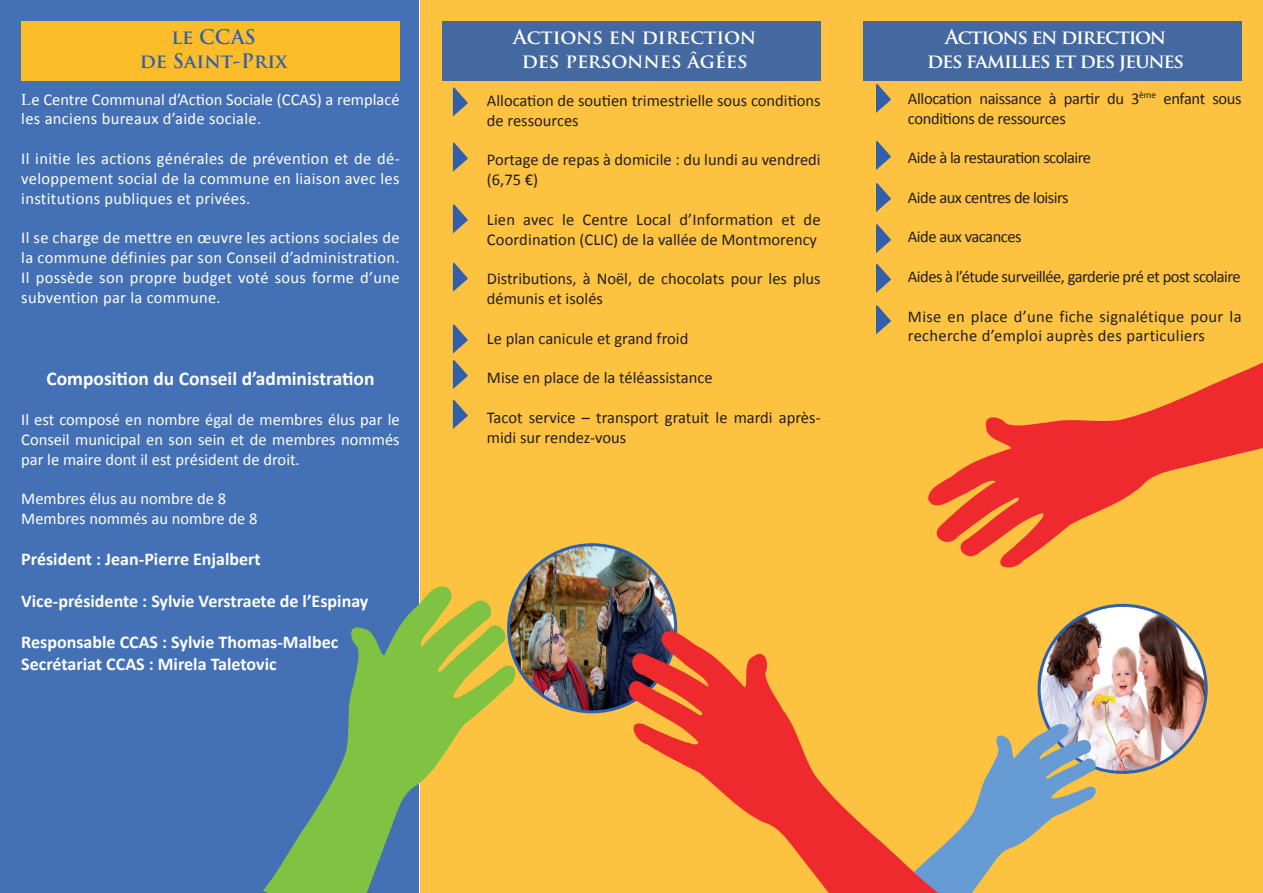
<style>
.page{position:relative;width:1263px;height:893px;background:#fff}
.page>*{position:absolute;margin:0;border:0;box-sizing:border-box;transform-origin:0 0}
.t1{font:700 19.5px/23.4px "Trajan Pro";letter-spacing:-.06em;color:#fff;text-align:center}
.t2{font:700 19.5px "Calibri";color:#fff}
.t3{font:700 19.5px/23.4px "Trajan Pro";color:#fff;text-align:center}
.t4{font:700 19.5px/23.4px "Trajan Pro";color:#2f60ad;text-align:center}
.t5{font:700 18px/21.6px "Calibri";color:#fff}
.t6{font:16.5px/19.8px "Calibri";color:#fff;text-align:justify}
.t7{font:16.5px/19.8px "Calibri";color:#231f20}
.t8{font:16.5px "Calibri";letter-spacing:-.03em;color:#231f20}
.t9{font:16.5px/19.8px "Calibri";letter-spacing:.02em;color:#231f20}
.t10{font:16.5px/19.8px "Calibri";letter-spacing:-.02em;color:#231f20}
.s1{font-family:"Times New Roman"}
</style>
<div class="page">
<div style="left:0;top:0;width:419px;height:893px;background:#4470b5"></div>
<div style="left:420px;top:0;width:843px;height:893px;background:#fdc23f"></div>
<div style="left:21px;top:21px;width:379px;height:60px;background:#fdbc2a"></div>
<div style="left:442px;top:21px;width:379px;height:60px;background:#4469a1"></div>
<div style="left:863px;top:21px;width:379px;height:60px;background:#4469a1"></div>
<svg style="left:453px;top:87px;width:15px;height:29px"></svg>
<svg style="left:453px;top:142px;width:15px;height:30px"></svg>
<svg style="left:453px;top:204px;width:15px;height:29px"></svg>
<svg style="left:453px;top:263px;width:15px;height:29px"></svg>
<svg style="left:453px;top:324px;width:15px;height:30px"></svg>
<svg style="left:453px;top:360px;width:15px;height:29px"></svg>
<svg style="left:453px;top:400px;width:15px;height:29px"></svg>
<svg style="left:876px;top:84px;width:15px;height:29px"></svg>
<svg style="left:876px;top:141px;width:15px;height:29px"></svg>
<svg style="left:876px;top:183px;width:15px;height:29px"></svg>
<svg style="left:876px;top:224px;width:15px;height:29px"></svg>
<svg style="left:876px;top:264px;width:15px;height:29px"></svg>
<svg style="left:876px;top:305px;width:15px;height:29px"></svg>
<img style="left:509px;top:545px;width:167px;height:167px;border-radius:50%">
<img style="left:1039px;top:605px;width:167px;height:167px;border-radius:50%">
<svg style="left:928px;top:362px;width:335px;height:206px"></svg>
<svg style="left:263px;top:585px;width:256px;height:308px"></svg>
<svg style="left:952px;top:721px;width:149px;height:172px"></svg>
<svg style="left:587px;top:581px;width:365px;height:312px"></svg>
<p class="t4" style="left:140px;top:26px;width:150px">le CCAS<br>de Saint-Prix</p>
<p class="t6" style="left:21px;top:89px;width:380px"><span class="s1">L</span>e Centre Communal d’Action Sociale (CCAS) a remplacé les anciens bureaux d’aide sociale.</p>
<p class="t6" style="left:21px;top:149px;width:380px">Il initie les actions générales de prévention et de dé&shy;veloppement social de la commune en liaison avec les institutions publiques et privées.</p>
<p class="t6" style="left:21px;top:228px;width:380px">Il se charge de mettre en œuvre les actions sociales de la commune définies par son Conseil d’administration.<br>Il possède son propre budget voté sous forme d’une subvention par la commune.</p>
<p class="t2" style="left:46px;top:366px;width:330px">Composition du Conseil d’administration</p>
<p class="t6" style="left:21px;top:410px;width:380px">Il est composé en nombre égal de membres élus par le Conseil municipal en son sein et de membres nommés par le maire dont il est président de droit.</p>
<p class="t6" style="left:21px;top:489px;width:238px">Membres élus au nombre de 8<br>Membres nommés au nombre de 8</p>
<p class="t5" style="left:21px;top:549px;width:241px">Président : Jean-Pierre Enjalbert</p>
<p class="t5" style="left:21px;top:590px;width:349px">Vice-présidente : Sylvie Verstraete de l’Espinay</p>
<p class="t5" style="left:21px;top:631px;width:318px">Responsable CCAS : Sylvie Thomas-Malbec<br>Secrétariat CCAS : Mirela Taletovic</p>
<p class="t3" style="left:513px;top:26px;width:245px">Actions en direction des personnes âgées</p>
<p class="t1" style="left:927px;top:26px;width:258px">Actions en direction des familles et des jeunes</p>
<p class="t7" style="left:487px;top:91px;width:335px">Allocation de soutien trimestrielle sous conditions de ressources</p>
<p class="t7" style="left:487px;top:150px;width:335px">Portage de repas à domicile : du lundi au vendredi (6,75 €)</p>
<p class="t7" style="left:487px;top:209px;width:335px">Lien avec le Centre Local d’Information et de<br>Coordination (CLIC) de la vallée de Montmorency</p>
<p class="t7" style="left:487px;top:269px;width:335px">Distributions, à Noël, de chocolats pour les plus démunis et isolés</p>
<p class="t7" style="left:487px;top:328px;width:203px">Le plan canicule et grand froid</p>
<p class="t7" style="left:487px;top:368px;width:227px">Mise en place de la téléassistance</p>
<p class="t7" style="left:487px;top:407px;width:335px">Tacot service – transport gratuit le mardi après&shy;midi sur rendez-vous</p>
<p class="t10" style="left:908px;top:88px;width:335px">Allocation naissance à partir du 3<sup>ème</sup> enfant sous conditions de ressources</p>
<p class="t8" style="left:908px;top:147px;width:185px">Aide à la restauration scolaire</p>
<p class="t8" style="left:908px;top:187px;width:162px">Aide aux centres de loisirs</p>
<p class="t8" style="left:908px;top:226px;width:115px">Aide aux vacances</p>
<p class="t8" style="left:908px;top:266px;width:334px">Aides à l’étude surveillée, garderie pré et post scolaire</p>
<p class="t9" style="left:908px;top:306px;width:335px">Mise en place d’une fiche signalétique pour la recherche d’emploi auprès des particuliers</p>
</div>
